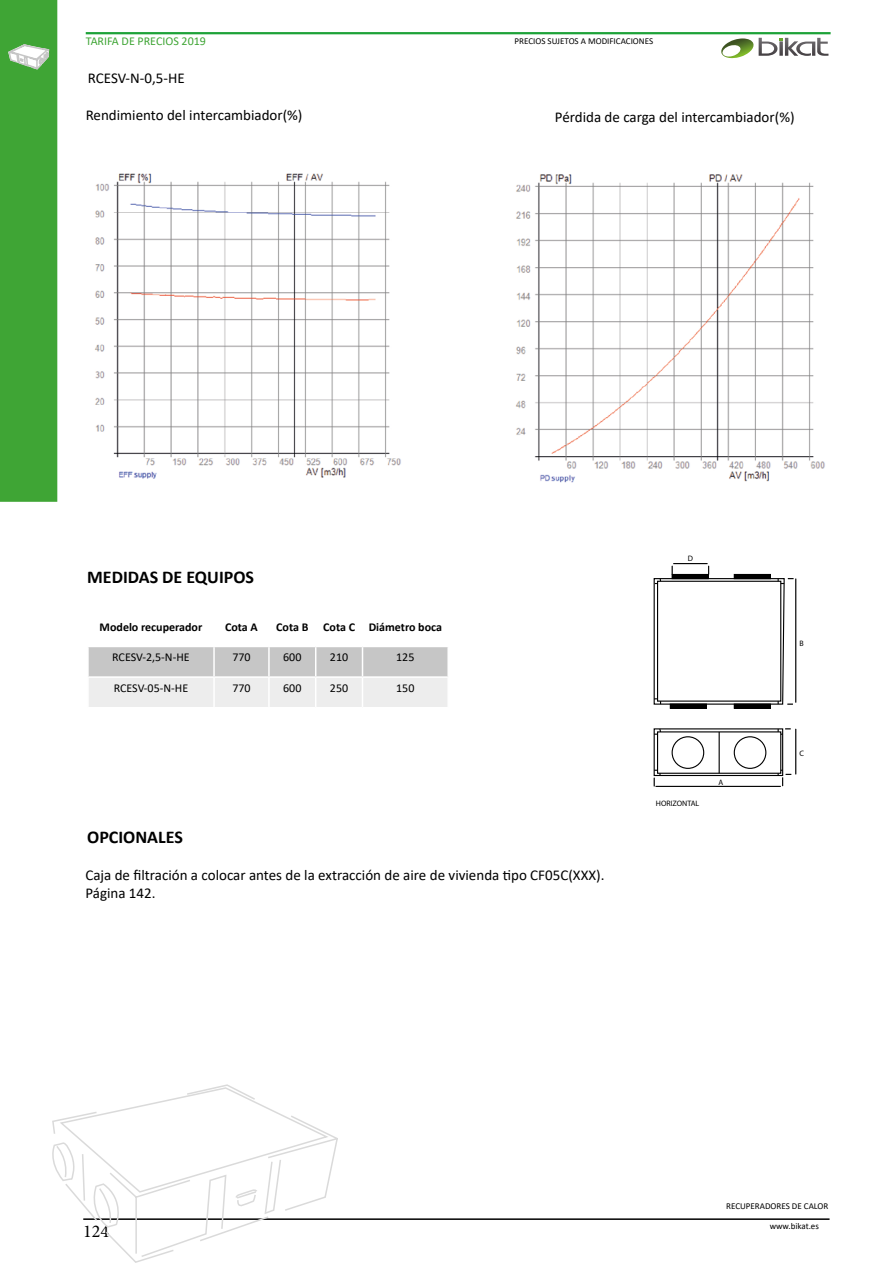
<style>
.page{position:relative;width:893px;height:1263px;background:#fff}
.page>*{position:absolute;margin:0;border:0;box-sizing:border-box;transform-origin:0 0}
.t1{font:700 18px "Calibri";color:#000}
.t2{font:18px "Minion Pro";color:#000}
.t3{font:15px/18px "Calibri";color:#000}
.t4{font:12px "Calibri";color:#000}
.t5{font:700 12px "Calibri";color:#000}
.t6{font:12px "Calibri";color:#3fa535}
.t7{font:9px "Calibri";color:#000}
.t8{font:7.95px "Myriad Pro";color:#000}
</style>
<div class="page">
<hr style="left:86px;top:32px;width:745px;height:2px;background:#1da238">
<svg style="left:721px;top:38px;width:107px;height:21px"></svg>
<hr style="left:83px;top:1218px;width:746px;height:2px;background:#000">
<svg style="left:52px;top:1084px;width:287px;height:179px"></svg>
<div style="left:0;top:0;width:57px;height:502px;background:#3fa535"></div>
<img style="left:94px;top:173px;width:307px;height:306px">
<img style="left:515px;top:174px;width:310px;height:309px">
<svg style="left:88px;top:647px;width:360px;height:60px;background:#dbdbdb"></svg>
<hr style="left:447px;top:678px;width:2px;height:29px;background:#fff">
<hr style="left:670px;top:704px;width:36px;height:4px;background:#000">
<div style="left:670px;top:703px;width:37px;height:6px;border:1px solid #000"></div>
<hr style="left:734px;top:704px;width:36px;height:4px;background:#000">
<div style="left:734px;top:703px;width:37px;height:6px;border:1px solid #000"></div>
<hr style="left:673px;top:563px;width:34px;height:1px;background:#000">
<hr style="left:795px;top:579px;width:1px;height:124px;background:#000">
<hr style="left:795px;top:729px;width:1px;height:45px;background:#000">
<svg style="left:653px;top:566px;width:140px;height:139px"></svg>
<hr style="left:656px;top:786px;width:125px;height:1px;background:#000">
<svg style="left:653px;top:728px;width:138px;height:58px"></svg>
<p class="t6" style="left:86px;top:33px;width:122px">TARIFA DE PRECIOS 2019</p>
<p class="t7" style="left:514px;top:35px;width:140px">PRECIOS SUJETOS A MODIFICACIONES</p>
<p class="t3" style="left:88px;top:68px;width:98px">RCESV-N-0,5-HE</p>
<p class="t3" style="left:86px;top:106px;width:218px">Rendimiento del intercambiador(%)</p>
<p class="t3" style="left:555px;top:108px;width:241px">Pérdida de carga del intercambiador(%)</p>
<p class="t1" style="left:87px;top:564px;width:168px">MEDIDAS DE EQUIPOS</p>
<p class="t5" style="left:100px;top:618px;width:104px">Modelo recuperador</p>
<p class="t5" style="left:225px;top:618px;width:34px">Cota A</p>
<p class="t5" style="left:276px;top:618px;width:167px">Cota B Cota C Diámetro boca</p>
<p class="t4" style="left:112px;top:649px;width:79px">RCESV-2,5-N-HE</p>
<p class="t4" style="left:232px;top:649px;width:20px">770</p>
<p class="t4" style="left:283px;top:649px;width:20px">600</p>
<p class="t4" style="left:330px;top:649px;width:20px">210</p>
<p class="t4" style="left:396px;top:649px;width:20px">125</p>
<p class="t4" style="left:114px;top:680px;width:76px">RCESV-05-N-HE</p>
<p class="t4" style="left:232px;top:680px;width:20px">770</p>
<p class="t4" style="left:283px;top:680px;width:20px">600</p>
<p class="t4" style="left:330px;top:680px;width:20px">250</p>
<p class="t4" style="left:396px;top:680px;width:20px">150</p>
<p class="t1" style="left:87px;top:825px;width:97px">OPCIONALES</p>
<p class="t3" style="left:85px;top:866px;width:521px">Caja de filtración a colocar antes de la extracción de aire de vivienda tipo CF05C(XXX).<br>Página 142.</p>
<p class="t8" style="left:688px;top:553px;width:7px">D</p>
<p class="t8" style="left:656px;top:798px;width:45px">HORIZONTAL</p>
<p class="t8" style="left:718px;top:777px;width:6px">A</p>
<p class="t8" style="left:799px;top:639px;width:6px">B</p>
<p class="t8" style="left:799px;top:749px;width:6px">C</p>
<p class="t2" style="left:83px;top:1219px;width:27px">124</p>
<p class="t7" style="left:726px;top:1200px;width:104px">RECUPERADORES DE CALOR</p>
<p class="t7" style="left:770px;top:1220px;width:51px">www.bikat.es</p>
</div>
